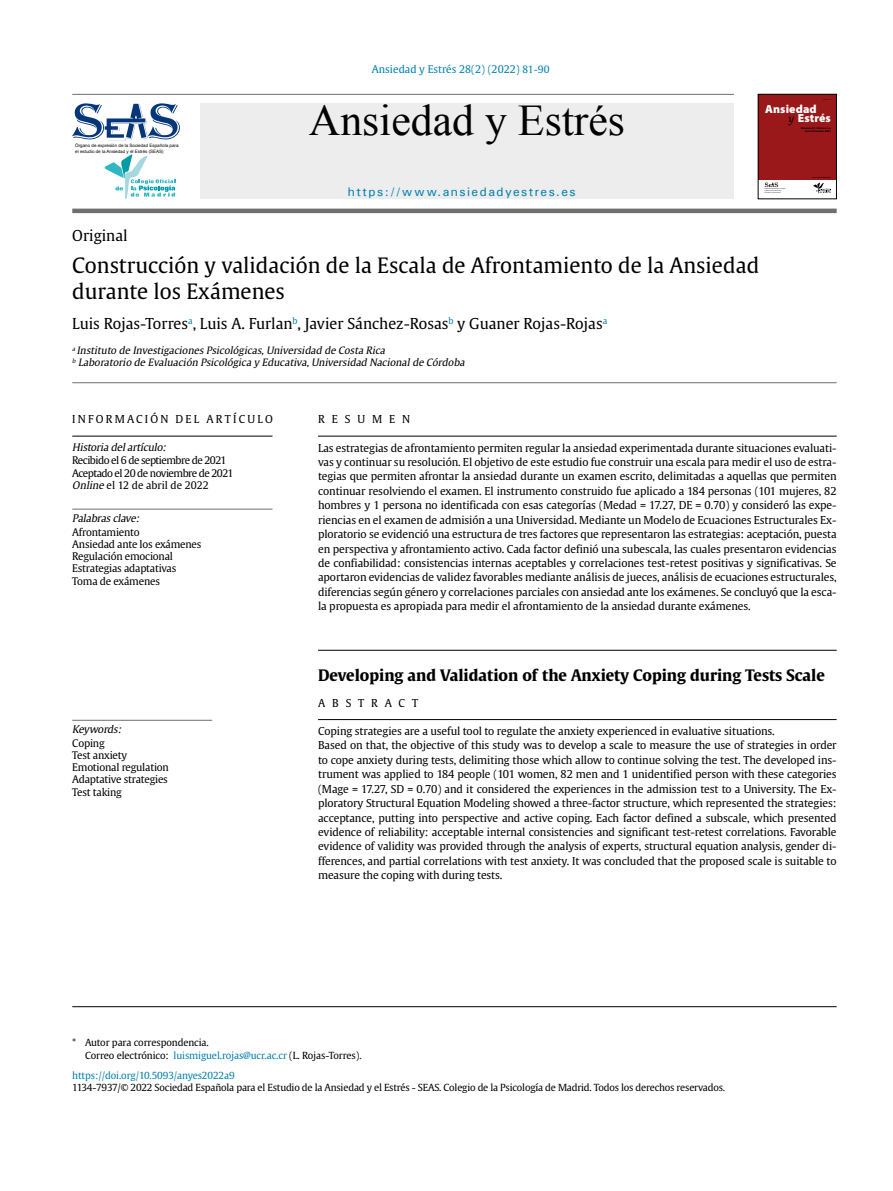
<style>
.page{position:relative;width:893px;height:1191px;background:#fff}
.page>*{position:absolute;margin:0;border:0;box-sizing:border-box;transform-origin:0 0}
.t1{font:43.8px "Times New Roman";color:#000}
.t2{font:21.15px/25.3px "Gulliver";color:#000}
.t3{font:700 15.75px "Gulliver";color:#000}
.t4{font:15px "Gulliver";color:#000}
.t5{font:12.45px "Univers";letter-spacing:.12em;color:#0080ad}
.t6{font:900 11.7px "Myriad Pro";letter-spacing:.01em;color:#fff}
.t7{font:10.8px/14.4px "Gulliver";letter-spacing:-.01em;color:#000;text-align:justify}
.t8{font:10.8px "Gulliver";letter-spacing:.205em;color:#000}
.t9{font:10.8px "Gulliver";letter-spacing:.64em;color:#000}
.t10{font:10.5px "Gulliver";color:#0080ad}
.t11{font:10.35px/12.3px "Gulliver";letter-spacing:-.02em;color:#000}
.t12{font:10.35px/12.3px "Gulliver";letter-spacing:-.05em;color:#000}
.t13{font:italic 10.35px "Gulliver";color:#000}
.t14{font:italic 10.05px/12px "Gulliver";color:#000}
.t15{font:9.75px/12.5px "Gulliver";letter-spacing:-.02em;color:#000}
.t16{font:9.75px "Gulliver";letter-spacing:-.01em;color:#0080ad}
.t17{font:4.5px/6px "Helvetica";color:#000}
.t18{font:700 2.4px/2.8px "Avant Garde";letter-spacing:.01em;color:#000;text-align:right}
.s1{font-size:10.05px}
.s2{font-family:"Palatino";font-weight:400;font-style:italic;color:#000}
.s3{font-style:italic}
.s4{color:#0080ad}
</style>
<div class="page">
<hr style="left:72px;top:382px;width:765px;height:1px;background:#706f6f">
<hr style="left:72px;top:436px;width:200px;height:1px;background:#000">
<hr style="left:72px;top:509px;width:200px;height:1px;background:#706f6f">
<hr style="left:318px;top:436px;width:519px;height:1px;background:#000">
<hr style="left:318px;top:650px;width:519px;height:1px;background:#000">
<hr style="left:318px;top:719px;width:519px;height:1px;background:#000">
<hr style="left:72px;top:720px;width:140px;height:1px;background:#706f6f">
<hr style="left:72px;top:94px;width:662px;height:1px;background:#706f6f">
<hr style="left:72px;top:209px;width:765px;height:4px;background:#706f6f">
<div style="left:200px;top:103px;width:534px;height:96px;background:#ededed"></div>
<svg style="left:105px;top:154px;width:70px;height:45px"></svg>
<svg style="left:72px;top:103px;width:108px;height:38px"></svg>
<div style="left:758px;top:94px;width:79px;height:85px;background:#9a181a"></div>
<svg style="left:813px;top:182px;width:18px;height:11px"></svg>
<svg style="left:765px;top:182px;width:13px;height:6px"></svg>
<div style="left:758px;top:94px;width:79px;height:105px;border:1px solid #000"></div>
<hr style="left:72px;top:1006px;width:765px;height:1px;background:#000">
<p class="t17" style="left:75px;top:142px;width:105px">Órgano de expresión de la Sociedad Española para el estudio de la Ansiedad y el Estrés (SEAS)</p>
<h3 class="t4" style="left:72px;top:226px;width:57px">Original</h3>
<p class="t10" style="left:372px;top:63px;width:179px">Ansiedad y Estrés 28(2) (2022) <span class="s1">81-90</span></p>
<h1 class="t1" style="left:309px;top:91px;width:318px">Ansiedad y Estrés</h1>
<p class="t5" style="left:348px;top:184px;width:229px">https://www.ansiedadyestres.es</p>
<p class="t6" style="left:765px;top:101px;width:53px">Ansiedad</p>
<p class="t18" style="left:801px;top:126px;width:32px">Volumen 27, Número x-x<br>Julio-Diciembre 2021</p>
<p class="t6" style="left:788px;top:110px;width:44px"><span class="s2">y</span> Estrés</p>
<h2 class="t2" style="left:72px;top:253px;width:688px">Construcción y validación de la Escala de Afrontamiento de la Ansiedad durante los Exámenes</h2>
<h3 class="t4" style="left:72px;top:315px;width:536px">Luis Rojas-Torres<sup>a</sup>, Luis A. Furlan<sup>b</sup>, Javier Sánchez-Rosas<sup>b</sup> y Guaner Rojas-Rojas<sup>a</sup></h3>
<p class="t14" style="left:72px;top:344px;width:396px"><sup>a</sup> Instituto de Investigaciones Psicológicas,Universidad de Costa Rica<br><sup>b</sup> Laboratorio de Evaluación Psicológica y Educativa,Universidad Nacionalde Córdoba</p>
<p class="t8" style="left:72px;top:412px;width:202px">INFORMACIÓN DEL ARTÍCULO</p>
<p class="t13" style="left:72px;top:441px;width:98px">Historia delartículo:</p>
<p class="t12" style="left:72px;top:454px;width:163px">Recibido el 6 de septiembre de 2021<br>Aceptado el 20 de noviembre de 2021<br><span class="s3">Online</span> el 12 de abril de 2022</p>
<p class="t13" style="left:72px;top:512px;width:71px">Palabrasclave:</p>
<p class="t11" style="left:72px;top:525px;width:131px">Afrontamiento<br>Ansiedad ante los exámenes<br>Regulación emocional<br>Estrategias adaptativas<br>Toma de exámenes</p>
<p class="t13" style="left:72px;top:723px;width:53px">Keywords:</p>
<p class="t11" style="left:72px;top:737px;width:98px">Coping<br>Test anxiety<br>Emotional regulation<br>Adaptative strategies<br>Test taking</p>
<p class="t9" style="left:318px;top:412px;width:94px">RESUMEN</p>
<p class="t7" style="left:318px;top:440px;width:520px">Las estrategias de afrontamiento permiten regular la ansiedad experimentada durante situaciones evaluati&shy;vas y continuar su resolución. El objetivo de este estudio fue construir una escala para medir el uso de estra&shy;tegias que permiten afrontar la ansiedad durante un examen escrito, delimitadas a aquellas que permiten continuar resolviendo el examen. El instrumento construido fue aplicado a 184 personas (101 mujeres, 82 hombres y 1 persona no identificada con esas categorías (Medad = 17.27, DE = 0.70) y consideró las expe&shy;riencias en el examen de admisión a una Universidad. Mediante un Modelo de Ecuaciones Estructurales Ex&shy;ploratorio se evidenció una estructura de tres factores que representaron las estrategias: aceptación, puesta en perspectiva y afrontamiento activo. Cada factor definió una subescala, las cuales presentaron evidencias de confiabilidad: consistencias internas aceptables y correlaciones test-retest positivas y significativas. Se aportaron evidencias de validez favorables mediante análisis de jueces, análisis de ecuaciones estructurales, diferencias según género y correlaciones parciales con ansiedad ante los exámenes. Se concluyó que la esca&shy;la propuesta es apropiada para medir el afrontamiento de la ansiedad durante exámenes.</p>
<h3 class="t3" style="left:318px;top:665px;width:508px">Developing and Validation of the Anxiety Coping during Tests Scale</h3>
<p class="t9" style="left:318px;top:696px;width:102px">ABSTRACT</p>
<p class="t7" style="left:318px;top:724px;width:520px;text-align:left">Coping strategies are a useful tool to regulate the anxiety experienced in evaluative situations.<br>Based on that, the objective of this study was to develop a scale to measure the use of strategies in order to cope anxiety during tests, delimiting those which allow to continue solving the test. The developed ins&shy;trument was applied to 184 people (101 women, 82 men and 1 unidentified person with these categories (Mage = 17.27, SD = 0.70) and it considered the experiences in the admission test to a University. The Ex&shy;ploratory Structural Equation Modeling showed a three-factor structure, which represented the strategies: acceptance, putting into perspective and active coping. Each factor defined a subscale, which presented evidence of reliability: acceptable internal consistencies and significant test-retest correlations. Favorable evidence of validity was provided through the analysis of experts, structural equation analysis, gender di&shy;fferences, and partial correlations with test anxiety. It was concluded that the proposed scale is suitable to measure the coping with during tests.</p>
<p class="t15" style="left:85px;top:1036px;width:278px;text-indent:-13px">* Autor para correspondencia.<br>Correo electrónico: <span class="s4">luismiguel.rojas@ucr.ac.cr</span> (L. Rojas-Torres).</p>
<p class="t16" style="left:72px;top:1069px;width:164px">https://doi.org/10.5093/anyes2022a9</p>
<p class="t15" style="left:72px;top:1081px;width:654px">1134-7937/© 2022 Sociedad Española para el Estudio de la Ansiedad y el Estrés - SEAS. Colegio de la Psicología de Madrid. Todos los derechos reservados.</p>
</div>
